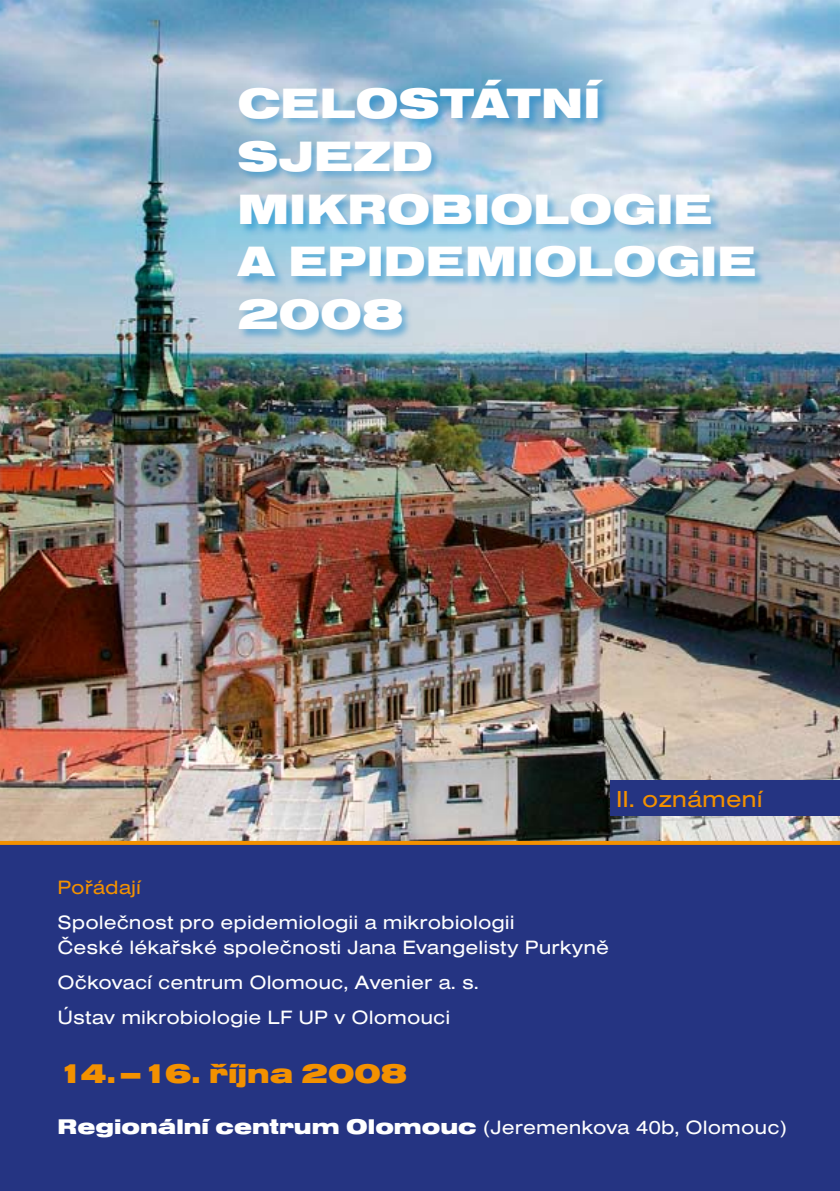
<style>
.page{position:relative;width:840px;height:1191px;background:#fff}
.page>*{position:absolute;margin:0;border:0;box-sizing:border-box;transform-origin:0 0}
.t1{font:900 expanded 44px/52.8px "Nimbus San TCE";color:#fff}
.t2{font:900 expanded 28px "Nimbus San TCE";color:#f39100}
.t3{font:expanded 24px "Nimbus San TCE";color:#f39100}
.t4{font:900 expanded 22px "Nimbus San TCE";color:#fff}
.t5{font:expanded 20px/24.6px "Nimbus San TCE";color:#fff}
.t6{font:expanded 20px "Nimbus San TCE";color:#f39100}
.s1{font-weight:400;font-size:20px}
</style>
<div class="page">
<img style="left:0;top:0;width:839px;height:841px">
<div style="left:0;top:843px;width:839px;height:348px;background:#253482"></div>
<div style="left:237px;top:78px;width:530px;height:265px;background:#007fc8;opacity:.45"></div>
<div style="left:609px;top:780px;width:230px;height:35px;background:#253482"></div>
<svg style="left:0;top:841px;width:839px;height:4px;background:#ee8e02"></svg>
<h1 class="t1" style="left:237px;top:78px;width:520px">CELOSTÁTNÍ<br>SJEZD<br>MIKROBIOLOGIE<br>A EPIDEMIOLOGIE<br>2008</h1>
<p class="t3" style="left:615px;top:785px;width:148px">II. oznámení</p>
<p class="t6" style="left:58px;top:876px;width:85px">Pořádají</p>
<p class="t5" style="left:58px;top:910px;width:552px">Společnost pro epidemiologii a mikrobiologii<br>České lékařské společnosti Jana Evangelisty Purkyně</p>
<p class="t5" style="left:58px;top:964px;width:422px;line-height:35px">Očkovací centrum Olomouc, Avenier a. s.<br>Ústav mikrobiologie LF UP v Olomouci</p>
<h2 class="t2" style="left:58px;top:1057px;width:351px">14. –16. října 2008</h2>
<p class="t4" style="left:58px;top:1114px;width:730px">Regionální centrum Olomouc <span class="s1">(Jeremenkova 40b, Olomouc)</span></p>
</div>
